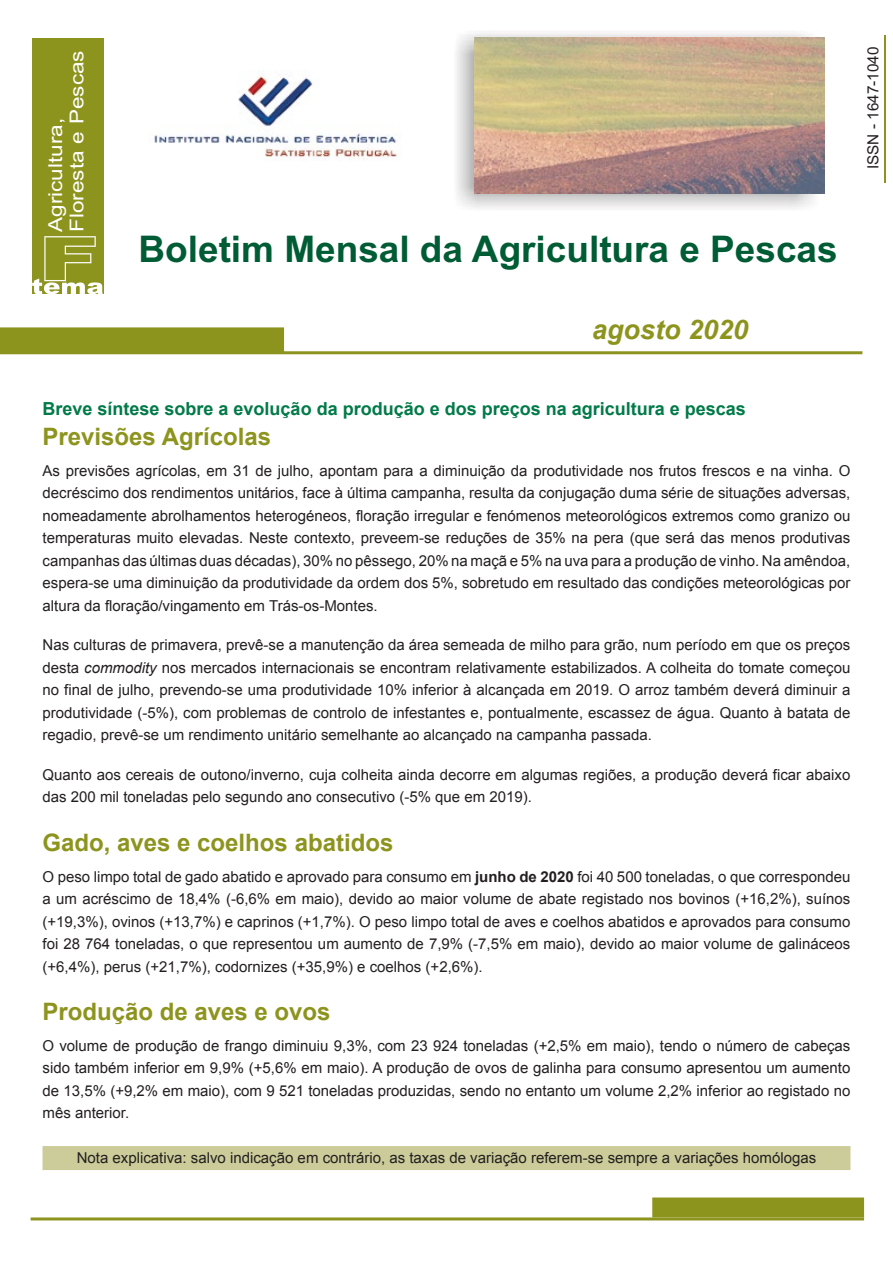
<style>
.page{position:relative;width:893px;height:1263px;background:#fff}
.page>*{position:absolute;margin:0;border:0;box-sizing:border-box;transform-origin:0 0}
.t1{font:700 36.75px "Arial";color:#005c34}
.t2{font:italic 700 27px "Arial";color:#8d941e}
.t3{font:700 24px "Arial";color:#8d941e}
.t4{font:19.2px/21.5px "Arial";color:#fff;scale:1.17 1}
.t5{font:700 18px "Arial";color:#007a48}
.t6{font:15.45px "Arial";color:#231f20}
.t7{font:15px/22.5px "Arial";color:#231f20;text-align:justify}
.s1{font-style:italic}
.s2{font-weight:700}
</style>
<div class="page">
<hr style="left:885px;top:35px;width:1px;height:148px;background:#8d941e">
<img style="left:456px;top:33px;width:359px;height:176px">
<img style="left:475px;top:37px;width:349px;height:157px">
<div style="left:32px;top:38px;width:72px;height:256px;background:#8d941e"></div>
<svg style="left:32px;top:236px;width:71px;height:58px"></svg>
<img style="left:154px;top:71px;width:244px;height:89px">
<div style="left:653px;top:1198px;width:210px;height:19px;background:#8d941e"></div>
<div style="left:652px;top:1197px;width:212px;height:20px;border:2px solid #8d941e"></div>
<hr style="left:31px;top:1217px;width:833px;height:3px;background:#8d941e">
<div style="left:0;top:327px;width:284px;height:24px;background:#8d941e"></div>
<hr style="left:0;top:351px;width:862px;height:3px;background:#8d941e">
<div style="left:43px;top:1146px;width:807px;height:24px;background:#cbcc99"></div>
<p class="t4" style="left:47px;top:232px;width:156px;rotate:-90deg">Agricultura,<br>Floresta e Pescas</p>
<h1 class="t1" style="left:139px;top:225px;width:701px">Boletim Mensal da Agricultura e Pescas</h1>
<h2 class="t2" style="left:592px;top:311px;width:158px">agosto 2020</h2>
<p class="t6" style="left:863px;top:169px;width:124px;rotate:-90deg">ISSN - 1647-1040</p>
<p class="t5" style="left:43px;top:397px;width:705px">Breve síntese sobre a evolução da produção e dos preços na agricultura e pescas</p>
<h3 class="t3" style="left:43px;top:421px;width:230px">Previsões Agrícolas</h3>
<p class="t7" style="left:43px;top:459px;width:809px">As previsões agrícolas, em 31 de julho, apontam para a diminuição da produtividade nos frutos frescos e na vinha. O decréscimo dos rendimentos unitários, face à última campanha, resulta da conjugação duma série de situações adversas, nomeadamente abrolhamentos heterogéneos, floração irregular e fenómenos meteorológicos extremos como granizo ou temperaturas muito elevadas. Neste contexto, preveem-se reduções de 35% na pera (que será das menos produtivas campanhas das últimas duas décadas), 30% no pêssego, 20% na maçã e 5% na uva para a produção de vinho. Na amêndoa, espera-se uma diminuição da produtividade da ordem dos 5%, sobretudo em resultado das condições meteorológicas por altura da floração/vingamento em Trás-os-Montes.</p>
<p class="t7" style="left:43px;top:634px;width:809px">Nas culturas de primavera, prevê-se a manutenção da área semeada de milho para grão, num período em que os preços desta <span class="s1">commodity</span> nos mercados internacionais se encontram relativamente estabilizados. A colheita do tomate começou no final de julho, prevendo-se uma produtividade 10% inferior à alcançada em 2019. O arroz também deverá diminuir a produtividade (-5%), com problemas de controlo de infestantes e, pontualmente, escassez de água. Quanto à batata de regadio, prevê-se um rendimento unitário semelhante ao alcançado na campanha passada.</p>
<p class="t7" style="left:43px;top:763px;width:809px">Quanto aos cereais de outono/inverno, cuja colheita ainda decorre em algumas regiões, a produção deverá ficar abaixo das 200 mil toneladas pelo segundo ano consecutivo (-5% que em 2019).</p>
<h3 class="t3" style="left:43px;top:826px;width:352px">Gado, aves e coelhos abatidos</h3>
<p class="t7" style="left:43px;top:865px;width:809px">O peso limpo total de gado abatido e aprovado para consumo em <span class="s2">junho de 2020</span> foi 40 500 toneladas, o que correspondeu a um acréscimo de 18,4% (-6,6% em maio), devido ao maior volume de abate registado nos bovinos (+16,2%), suínos (+19,3%), ovinos (+13,7%) e caprinos (+1,7%). O peso limpo total de aves e coelhos abatidos e aprovados para consumo foi 28 764 toneladas, o que representou um aumento de 7,9% (-7,5% em maio), devido ao maior volume de galináceos (+6,4%), perus (+21,7%), codornizes (+35,9%) e coelhos (+2,6%).</p>
<h3 class="t3" style="left:43px;top:996px;width:290px">Produção de aves e ovos</h3>
<p class="t7" style="left:43px;top:1034px;width:809px">O volume de produção de frango diminuiu 9,3%, com 23 924 toneladas (+2,5% em maio), tendo o número de cabeças sido também inferior em 9,9% (+5,6% em maio). A produção de ovos de galinha para consumo apresentou um aumento de 13,5% (+9,2% em maio), com 9 521 toneladas produzidas, sendo no entanto um volume 2,2% inferior ao registado no mês anterior.</p>
<p class="t7" style="left:77px;top:1147px;width:741px">Nota explicativa: salvo indicação em contrário, as taxas de variação referem-se sempre a variações homólogas</p>
</div>
